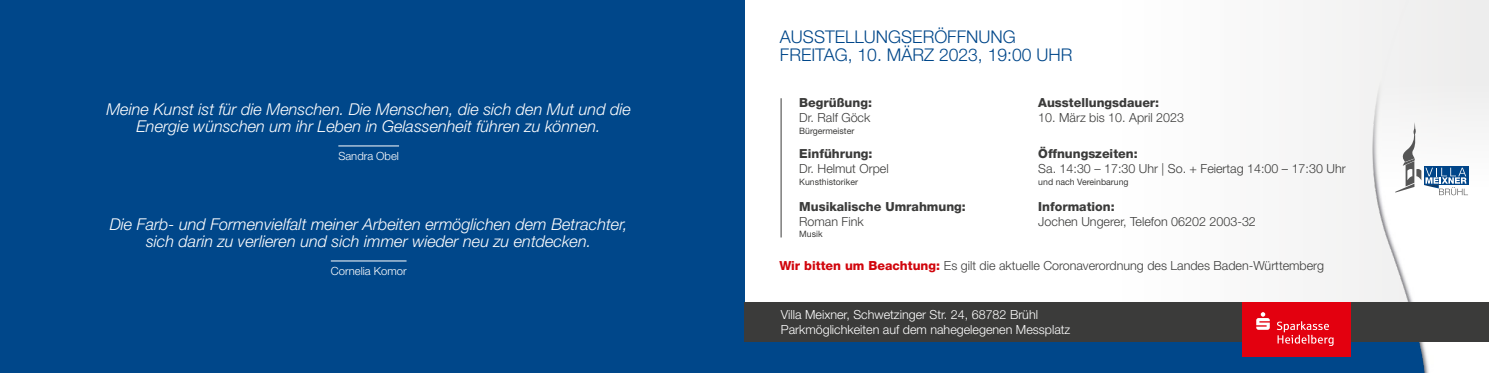
<style>
.page{position:relative;width:1489px;height:373px;background:#fff}
.page>*{position:absolute;margin:0;border:0;box-sizing:border-box;transform-origin:0 0}
.t1{font:300 17.5px/17.5px "Helvetica Neue LT Std";color:#00478a}
.t2{font:italic 300 16.25px/17.5px "Helvetica Neue LT Std";color:#fff;text-align:center}
.t3{font:300 12.5px "Helvetica Neue LT Std";color:#3b3b3a}
.t4{font:800 12.5px "Helvetica Neue LT Std";color:#3b3b3a}
.t5{font:300 12.5px/15px "Helvetica Neue LT Std";color:#fff}
.t6{font:300 11.25px "Helvetica Neue LT Std";color:#fff}
.t7{font:8.75px "Helvetica Neue LT Std";color:#3b3b3a}
.s1{font-weight:800;color:#d1050c}
</style>
<div class="page">
<div style="left:744px;top:340px;width:744px;height:32px;background:#00478a"></div>
<div style="left:0;top:0;width:744px;height:372px;background:#00478a"></div>
<img style="left:1347px;top:0;width:141px;height:372px">
<svg style="left:1395px;top:122px;width:72px;height:73px"></svg>
<div style="left:744px;top:302px;width:744px;height:39px;background:#3b3b3a"></div>
<div style="left:1242px;top:302px;width:108px;height:54px;background:#e3000f"></div>
<svg style="left:1276px;top:321px;width:57px;height:24px"></svg>
<svg style="left:1256px;top:312px;width:13px;height:17px"></svg>
<hr style="left:780px;top:98px;width:1px;height:139px;background:#3b3b3a">
<hr style="left:331px;top:260px;width:75px;height:1px;background:#fff">
<hr style="left:338px;top:145px;width:61px;height:1px;background:#fff">
<p class="t2" style="left:106px;top:100px;width:526px">Meine Kunst ist für die Menschen. Die Menschen, die sich den Mut und die<br>Energie wünschen um ihr Leben in Gelassenheit führen zu können.</p>
<p class="t6" style="left:338px;top:149px;width:62px">Sandra Obel</p>
<p class="t2" style="left:110px;top:214px;width:519px">Die Farb- und Formenvielfalt meiner Arbeiten ermöglichen dem Betrachter, sich darin zu verlieren und sich immer wieder neu zu entdecken.</p>
<p class="t6" style="left:331px;top:264px;width:77px">Cornelia Komor</p>
<p class="t1" style="left:780px;top:28px;width:294px">AUSSTELLUNGSERÖFFNUNG<br>FREITAG, 10. MÄRZ 2023, 19:00 UHR</p>
<p class="t4" style="left:799px;top:95px;width:74px">Begrüßung:</p>
<p class="t3" style="left:799px;top:110px;width:73px">Dr. Ralf Göck</p>
<p class="t7" style="left:799px;top:125px;width:57px">Bürgermeister</p>
<p class="t4" style="left:799px;top:146px;width:75px">Einführung:</p>
<p class="t3" style="left:799px;top:161px;width:91px">Dr. Helmut Orpel</p>
<p class="t7" style="left:799px;top:176px;width:60px">Kunsthistoriker</p>
<p class="t4" style="left:799px;top:199px;width:168px">Musikalische Umrahmung:</p>
<p class="t3" style="left:799px;top:214px;width:66px">Roman Fink</p>
<p class="t7" style="left:799px;top:229px;width:25px">Musik</p>
<p class="t4" style="left:1038px;top:95px;width:122px">Ausstellungsdauer:</p>
<p class="t3" style="left:1038px;top:110px;width:147px">10. März bis 10. April 2023</p>
<p class="t4" style="left:1038px;top:146px;width:101px">Öffnungszeiten:</p>
<p class="t3" style="left:1038px;top:161px;width:309px">Sa. 14:30 – 17:30 Uhr | So. + Feiertag 14:00 – 17:30 Uhr</p>
<p class="t7" style="left:1038px;top:176px;width:92px">und nach Vereinbarung</p>
<p class="t4" style="left:1038px;top:199px;width:78px">Information:</p>
<p class="t3" style="left:1038px;top:214px;width:219px">Jochen Ungerer, Telefon 06202 2003-32</p>
<p class="t3" style="left:779px;top:257px;width:546px"><span class="s1">Wir bitten um Beachtung:</span> Es gilt die aktuelle Coronaverordnung des Landes Baden-Württemberg</p>
<p class="t5" style="left:780px;top:306px;width:291px">Villa Meixner, Schwetzinger Str. 24, 68782 Brühl<br>Parkmöglichkeiten auf dem nahegelegenen Messplatz</p>
</div>
